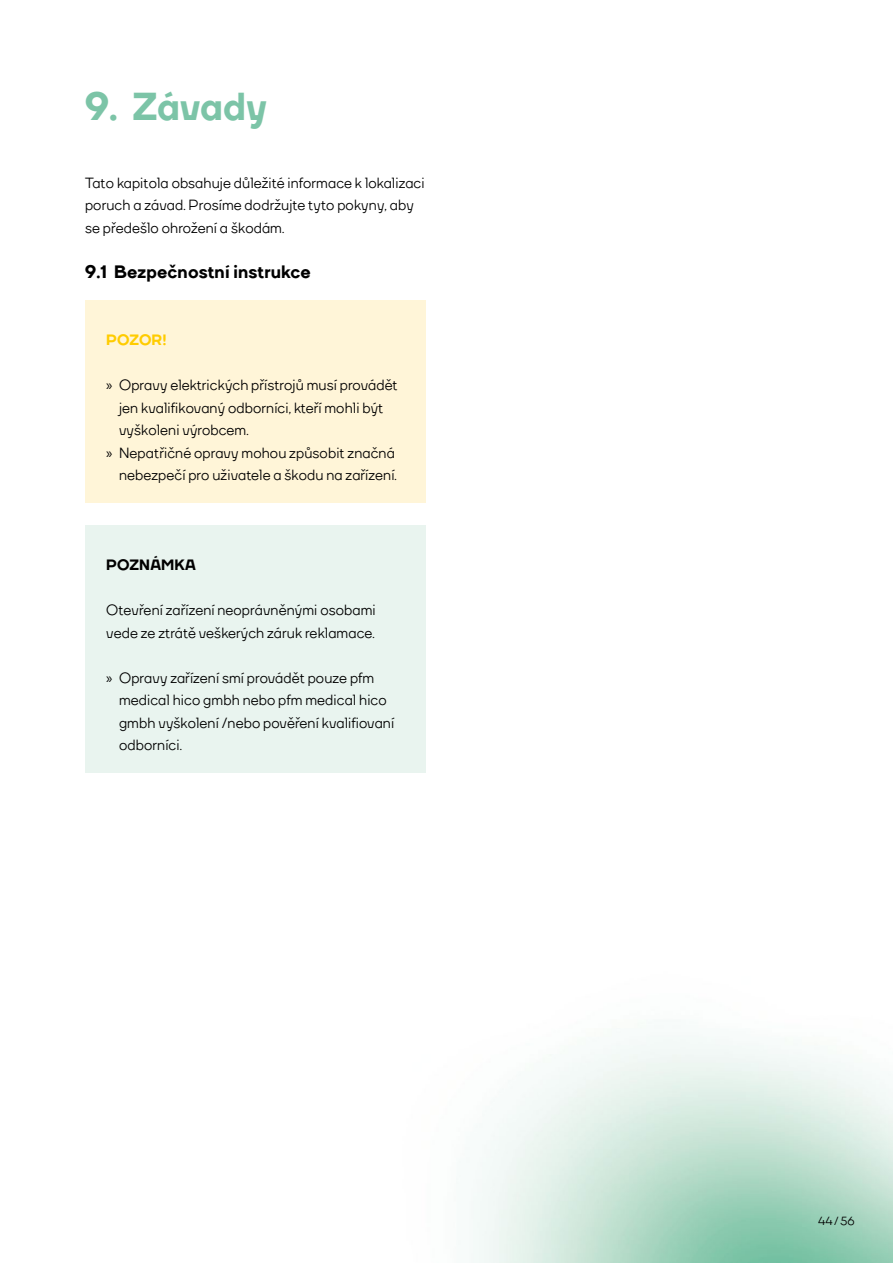
<style>
.page{position:relative;width:893px;height:1263px;background:#fff}
.page>*{position:absolute;margin:0;border:0;box-sizing:border-box;transform-origin:0 0}
.t1{font:800 39px "TT Firs";color:#7cc4a7}
.t2{font:800 18px "TT Firs";letter-spacing:.01em;color:#000}
.t3{font:500 15px/22.5px "TT Firs";letter-spacing:.01em;color:#000}
.t4{font:800 15px "TT Firs";letter-spacing:.01em;color:#000}
.t5{font:800 15px "TT Firs";color:#fc0}
.t6{font:500 12px "TT Firs";color:#000}
.s1{font-family:"Myriad Pro";font-weight:400}
</style>
<div class="page">
<div style="left:85px;top:525px;width:340px;height:248px;background:#e9f4ef"></div>
<div style="left:85px;top:300px;width:340px;height:203px;background:#fff5d8"></div>
<h1 class="t1" style="left:85px;top:82px;width:184px">9. Závady</h1>
<p class="t3" style="left:85px;top:171px;width:341px">Tato kapitola obsahuje důležité informace k lokalizaci poruch a závad. Prosíme dodržujte tyto pokyny, aby se předešlo ohrožení a škodám.</p>
<p class="t2" style="left:85px;top:260px;width:227px">9.1 Bezpečnostní instrukce</p>
<p class="t5" style="left:106px;top:330px;width:62px">POZOR!</p>
<p class="t3" style="left:106px;top:374px;width:293px"><span class="s1">»</span> Opravy elektrických přístrojů musí provádět</p>
<p class="t3" style="left:119px;top:396px;width:266px">jen kvalifikovaný odborníci, kteří mohli být</p>
<p class="t3" style="left:119px;top:419px;width:131px">vyškoleni výrobcem.</p>
<p class="t3" style="left:106px;top:441px;width:290px"><span class="s1">»</span> Nepatřičné opravy mohou způsobit značná</p>
<p class="t3" style="left:119px;top:464px;width:279px">nebezpečí pro uživatele a škodu na zařízení.</p>
<p class="t4" style="left:106px;top:555px;width:91px">POZNÁMKA</p>
<p class="t3" style="left:106px;top:599px;width:271px">Otevření zařízení neoprávněnými osobami vede ze ztrátě veškerých záruk reklamace.</p>
<p class="t3" style="left:119px;top:666px;width:277px;text-indent:-13px"><span class="s1">»</span> Opravy zařízení smí provádět pouze pfm medical hico gmbh nebo pfm medical hico gmbh vyškolení /nebo pověření kvalifiovaní odborníci.</p>
<p class="t6" style="left:818px;top:1213px;width:38px">44/56</p>
</div>
